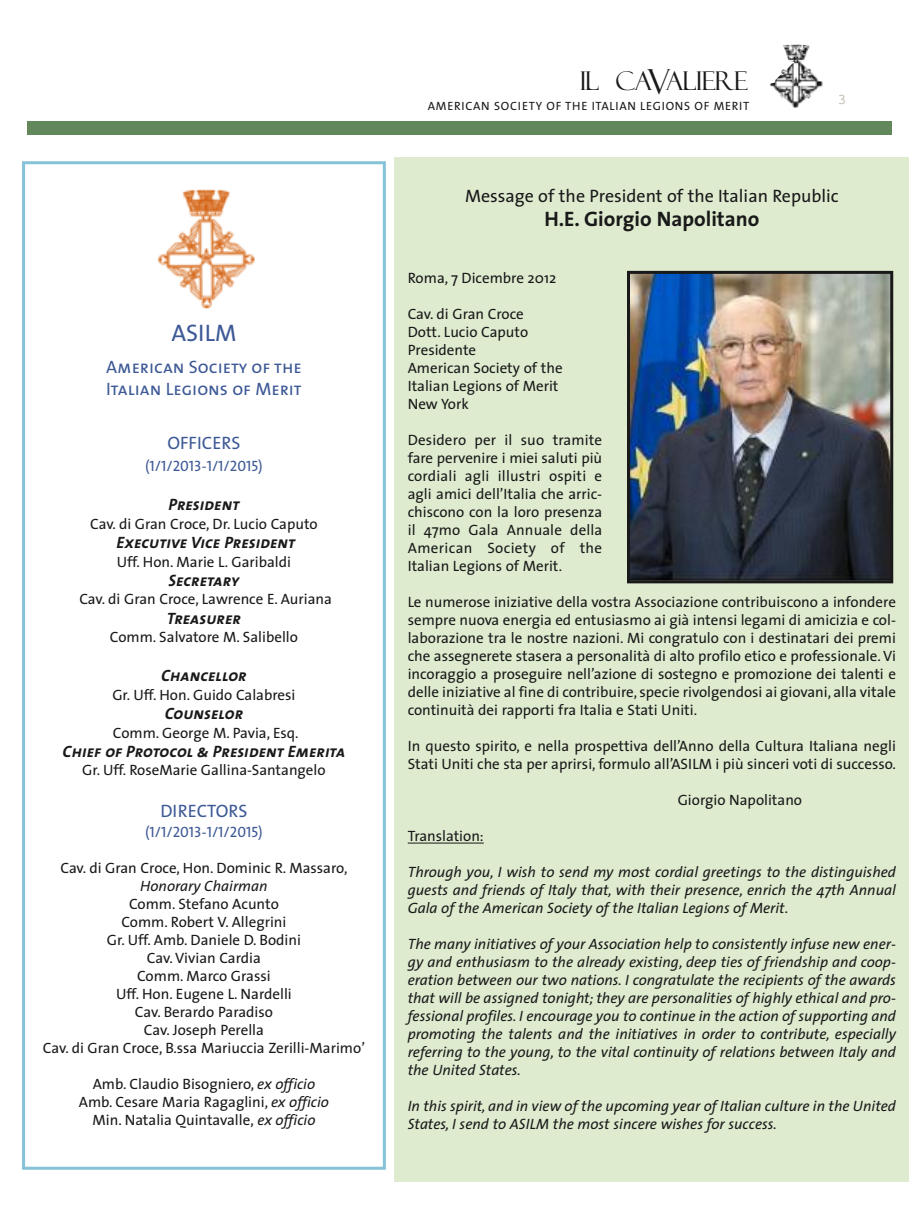
<style>
.page{position:relative;width:918px;height:1215px;background:#fff}
.page>*{position:absolute;margin:0;border:0;box-sizing:border-box;transform-origin:0 0}
.t1{font:25.8px "Felix Titling";letter-spacing:-.04em;color:#191919}
.t2{font:24px "The Sans Caps";color:#3d5996}
.t3{font:700 21px "The Sans";color:#191919}
.t4{font:18px/22.5px "The Sans Caps";color:#3d5996}
.t5{font:18px "The Sans";color:#191919}
.t6{font:italic 16.5px "The Sans Bold Caps";color:#191919}
.t7{font:15px/18px "The Sans";color:#191919;text-align:center}
.t8{font:italic 15px/18px "The Sans";color:#191919;text-align:justify}
.t9{font:15px "The Sans Caps";color:#3d5996}
.t10{font:15px "Courier";color:#b0a898}
.t11{font:12px "The Sans";letter-spacing:.06em;color:#191919}
.s1{font-style:italic}
.s2{font-size:34.5px}
</style>
<div class="page">
<div style="left:27px;top:122px;width:864px;height:13px;background:#61875a"></div>
<div style="left:22px;top:161px;width:364px;height:1009px;border:3px solid #86c3d9"></div>
<div style="left:394px;top:157px;width:515px;height:1025px;background:#deebcf"></div>
<img style="left:770px;top:44px;width:53px;height:64px">
<img style="left:158px;top:190px;width:97px;height:118px">
<img style="left:248px;top:190px;width:7px;height:25px">
<hr style="left:408px;top:843px;width:76px;height:1px;background:#191919">
<img style="left:631px;top:275px;width:258px;height:304px">
<div style="left:627px;top:271px;width:266px;height:312px;border:3px solid #191919"></div>
<h2 class="t2" style="left:171px;top:325px;width:66px">ASILM</h2>
<p class="t4" style="left:106px;top:357px;width:197px">American Society of the<br>Italian Legions of Merit</p>
<p class="t4" style="left:167px;top:433px;width:74px">OFFICERS</p>
<p class="t9" style="left:145px;top:461px;width:119px">(1/1/2013-1/1/2015)</p>
<p class="t6" style="left:168px;top:499px;width:73px">President</p>
<p class="t7" style="left:90px;top:516px;width:229px">Cav. di Gran Croce, Dr. Lucio Caputo</p>
<p class="t6" style="left:117px;top:537px;width:180px">Executive Vice President</p>
<p class="t7" style="left:117px;top:554px;width:176px">Uff. Hon. Marie L. Garibaldi</p>
<p class="t6" style="left:169px;top:575px;width:72px">Secretary</p>
<p class="t7" style="left:79px;top:592px;width:254px">Cav. di Gran Croce, Lawrence E. Auriana</p>
<p class="t6" style="left:167px;top:612px;width:76px">Treasurer</p>
<p class="t7" style="left:110px;top:630px;width:190px">Comm. Salvatore M. Salibello</p>
<p class="t6" style="left:161px;top:670px;width:87px">Chancellor</p>
<p class="t7" style="left:112px;top:687px;width:185px">Gr. Uff. Hon. Guido Calabresi</p>
<p class="t6" style="left:165px;top:708px;width:80px">Counselor</p>
<p class="t7" style="left:113px;top:725px;width:187px">Comm. George M. Pavia, Esq.</p>
<p class="t6" style="left:63px;top:746px;width:284px">Chief of Protocol &amp; President Emerita</p>
<p class="t7" style="left:82px;top:763px;width:245px">Gr. Uff. RoseMarie Gallina-Santangelo</p>
<p class="t4" style="left:160px;top:802px;width:89px">DIRECTORS</p>
<p class="t9" style="left:145px;top:826px;width:119px">(1/1/2013-1/1/2015)</p>
<p class="t7" style="left:61px;top:860px;width:288px">Cav. di Gran Croce, Hon. Dominic R. Massaro,</p>
<p class="t8" style="left:140px;top:878px;width:129px">Honorary Chairman</p>
<p class="t7" style="left:43px;top:896px;width:324px">Comm. Stefano Acunto<br>Comm. Robert V. Allegrini<br>Gr. Uff. Amb. Daniele D. Bodini<br>Cav. Vivian Cardia<br>Comm. Marco Grassi<br>Uff. Hon. Eugene L. Nardelli<br>Cav. Berardo Paradiso<br>Cav. Joseph Perella<br>Cav. di Gran Croce, B.ssa Mariuccia Zerilli-Marimo’</p>
<p class="t7" style="left:79px;top:1076px;width:252px">Amb. Claudio Bisogniero, <span class="s1">ex officio<br></span>Amb. Cesare Maria Ragaglini, <span class="s1">ex officio<br></span>Min. Natalia Quintavalle, <span class="s1">ex officio</span></p>
<h1 class="t1" style="left:580px;top:71px;width:170px">IL CA<span class="s2">V</span>ALIERE</h1>
<p class="t11" style="left:428px;top:102px;width:323px">AMERICAN SOCIETY OF THE ITALIAN LEGIONS OF MERIT</p>
<p class="t10" style="left:838px;top:94px;width:10px">3</p>
<p class="t5" style="left:465px;top:189px;width:375px">Message of the President of the Italian Republic</p>
<h3 class="t3" style="left:544px;top:211px;width:217px">H.E. Giorgio Napolitano</h3>
<p class="t7" style="left:408px;top:270px;width:150px">Roma, 7 Dicembre 2012</p>
<p class="t7" style="left:408px;top:306px;width:156px;text-align:left">Cav. di Gran Croce<br>Dott. Lucio Caputo<br>Presidente<br>American Society of the<br>Italian Legions of Merit<br>New York</p>
<p class="t7" style="left:408px;top:432px;width:196px;text-align:justify">Desidero per il suo tramite fare pervenire i miei saluti più cordiali agli illustri ospiti e agli amici dell’Italia che arric&shy;chiscono con la loro presenza il 47mo Gala Annuale della American Society of the Italian Legions of Merit.</p>
<p class="t7" style="left:408px;top:594px;width:490px;text-align:justify">Le numerose iniziative della vostra Associazione contribuiscono a infondere sempre nuova energia ed entusiasmo ai già intensi legami di amicizia e col&shy;laborazione tra le nostre nazioni. Mi congratulo con i destinatari dei premi che assegnerete stasera a personalità di alto profilo etico e professionale.Vi incoraggio a proseguire nell’azione di sostegno e promozione dei talenti e delle iniziative al fine di contribuire, specie rivolgendosi ai giovani, alla vitale continuità dei rapporti fra Italia e Stati Uniti.</p>
<p class="t7" style="left:408px;top:738px;width:490px;text-align:left">In questo spirito, e nella prospettiva dell’Anno della Cultura Italiana negli<br>Stati Uniti che sta per aprirsi, formulo all’ASILM i più sinceri voti di successo.</p>
<p class="t7" style="left:678px;top:792px;width:126px">Giorgio Napolitano</p>
<p class="t7" style="left:408px;top:828px;width:78px">Translation:</p>
<p class="t8" style="left:408px;top:864px;width:490px">Through you, I wish to send my most cordial greetings to the distinguished guests and friends of Italy that, with their presence, enrich the 47th Annual Gala of the American Society of the Italian Legions of Merit.</p>
<p class="t8" style="left:408px;top:936px;width:490px">The many initiatives of your Association help to consistently infuse new ener&shy;gy and enthusiasm to the already existing, deep ties of friendship and coop&shy;eration between our two nations. I congratulate the recipients of the awards that will be assigned tonight; they are personalities of highly ethical and pro&shy;fessional profiles. I encourage you to continue in the action of supporting and promoting the talents and the initiatives in order to contribute, especially referring to the young, to the vital continuity of relations between Italy and the United States.</p>
<p class="t8" style="left:408px;top:1098px;width:490px">In this spirit, and in view of the upcoming year of Italian culture in the United<br>States, I send to ASILM the most sincere wishes for success.</p>
</div>
